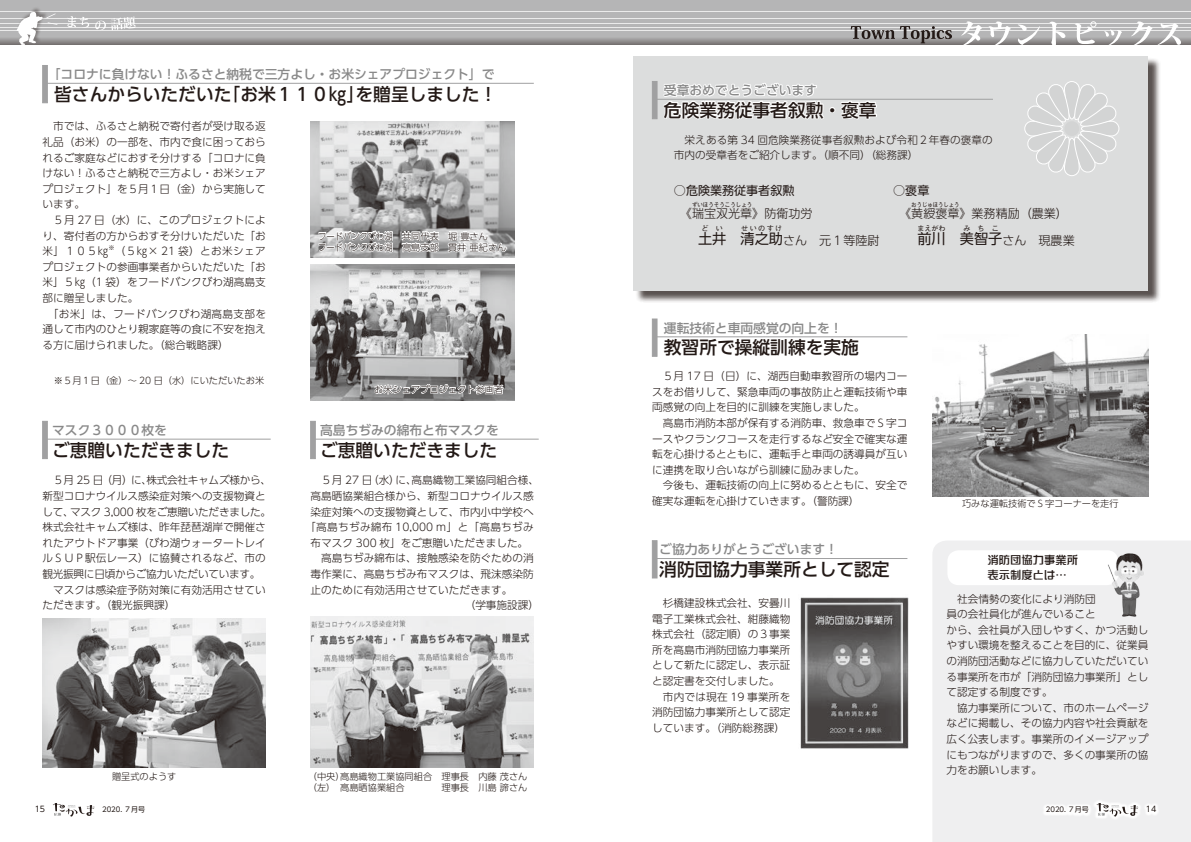
<style>
.page{position:relative;width:1191px;height:842px;background:#fff}
.page>*{position:absolute;margin:0;border:0;box-sizing:border-box;transform-origin:0 0}
.t1{font:500 17.7px "UD Shin Go Pro";color:#231916}
.t2{font:14.2px "UD Shin Go Pro";color:#231916}
.t3{font:500 12.8px "UD Shin Go Pro";color:#898989}
.t4{font:300 12px "UD Shin Go Pro";color:#231916}
.t5{font:12px "UD Shin Go Pro";color:#231916}
.t6{font:11.3px/14.9px "DF So Gei G W5 90 pv RKSJ H";color:#231916}
.t7{font:300 10.6px/15.6px "UD Shin Go Pro";color:#231916;text-align:justify}
.t8{font:300 10.6px "UD Shin Go Pro";letter-spacing:.03em;color:#231916}
.t9{font:300 10.6px "UD Shin Go Pro";letter-spacing:.035em;color:#231916}
.t10{font:300 9.2px/11.3px "UD Shin Go Pro";color:#231916}
.t11{font:300 9.2px/11.3px "UD Shin Go Pro";color:#231916;scale:.9 1}
.t12{font:8px "UD Shin Go Pro";color:#231916}
.t13{font:7.1px "UD Shin Go Pro";letter-spacing:.2em;color:#231916}
.t14{font:7px "UD Shin Go Pro";color:#231916}
.t15{font:300 6.2px "UD Shin Go Pro";color:#231916}
.t16{font:300 6px "UD Shin Go Pro";color:#231916;scale:.91 1}
.t17{font:300 6px "UD Shin Go Pro";color:#231916;scale:.89 1}
.s1{font-weight:400;font-size:14.2px}
</style>
<div class="page">
<div style="left:635px;top:57px;width:525px;height:246px;background:#231916;opacity:.75"></div>
<div style="left:633px;top:56px;width:515px;height:234px;background:#dcdddd"></div>
<div style="left:933px;top:541px;width:258px;height:301px;background:#efeff0"></div>
<div style="left:1064px;top:81px;width:15px;height:38px;border:1px solid #fff;border-radius:7px"></div>
<div style="left:1064px;top:138px;width:15px;height:38px;border:1px solid #fff;border-radius:7px"></div>
<div style="left:1081px;top:121px;width:38px;height:15px;border:1px solid #fff;border-radius:7px"></div>
<div style="left:1024px;top:121px;width:38px;height:15px;border:1px solid #fff;border-radius:7px"></div>
<svg style="left:1026px;top:83px;width:91px;height:90px"></svg>
<div style="left:947px;top:550px;width:171px;height:35px;background:#fff;border-radius:11px"></div>
<svg style="left:661px;top:83px;width:217px;height:37px"></svg>
<hr style="left:654px;top:99px;width:339px;height:1px;background:#a0a0a1">
<svg style="left:52px;top:82px;width:444px;height:1px"></svg>
<hr style="left:45px;top:83px;width:489px;height:1px;background:#a0a0a1">
<svg style="left:51px;top:438px;width:179px;height:1px"></svg>
<hr style="left:45px;top:439px;width:226px;height:1px;background:#a0a0a1">
<svg style="left:318px;top:438px;width:182px;height:1px"></svg>
<hr style="left:313px;top:439px;width:226px;height:1px;background:#a0a0a1">
<hr style="left:654px;top:558px;width:253px;height:1px;background:#a0a0a1">
<svg style="left:661px;top:336px;width:199px;height:1px"></svg>
<hr style="left:654px;top:337px;width:253px;height:1px;background:#a0a0a1">
<div style="left:652px;top:81px;width:5px;height:38px;background:#a0a0a1"></div>
<hr style="left:43px;top:65px;width:4px;height:38px;background:#a0a0a1">
<div style="left:42px;top:421px;width:5px;height:38px;background:#a0a0a1"></div>
<div style="left:310px;top:421px;width:5px;height:38px;background:#a0a0a1"></div>
<div style="left:652px;top:540px;width:5px;height:38px;background:#a0a0a1"></div>
<div style="left:652px;top:319px;width:5px;height:37px;background:#a0a0a1"></div>
<img style="left:932px;top:334px;width:216px;height:162px">
<img style="left:310px;top:617px;width:224px;height:150px">
<img style="left:42px;top:618px;width:224px;height:149px">
<img style="left:310px;top:264px;width:204px;height:137px">
<img style="left:310px;top:121px;width:205px;height:136px">
<img style="left:800px;top:597px;width:109px;height:152px">
<svg style="left:318px;top:225px;width:75px;height:29px"></svg>
<svg style="left:400px;top:230px;width:40px;height:23px"></svg>
<svg style="left:446px;top:230px;width:61px;height:23px"></svg>
<svg style="left:374px;top:383px;width:130px;height:12px"></svg>
<img style="left:1104px;top:548px;width:44px;height:70px">
<svg style="left:53px;top:803px;width:42px;height:13px"></svg>
<div style="left:1042px;top:799px;width:118px;height:21px;background:#f4f4f5"></div>
<svg style="left:1096px;top:803px;width:42px;height:13px"></svg>
<div style="left:0;top:0;width:1191px;height:45px;background:#b5b5b6"></div>
<hr style="left:0;top:12px;width:1191px;height:1px;background:#eaeaea">
<hr style="left:0;top:18px;width:1191px;height:1px;background:#eaeaea">
<hr style="left:0;top:23px;width:1191px;height:1px;background:#eaeaea">
<hr style="left:0;top:28px;width:1191px;height:1px;background:#eaeaea">
<hr style="left:0;top:31px;width:1191px;height:1px;background:#eaeaea">
<svg style="left:0;top:38px;width:1191px;height:7px;background:#8d8a8a"></svg>
<svg style="left:67px;top:16px;width:22px;height:12px"></svg>
<svg style="left:95px;top:16px;width:41px;height:14px"></svg>
<div style="left:17px;top:6px;width:31px;height:39px;background:#231916;opacity:.4"></div>
<svg style="left:16px;top:11px;width:41px;height:34px"></svg>
<svg style="left:850px;top:26px;width:102px;height:17px"></svg>
<svg style="left:961px;top:21px;width:220px;height:24px"></svg>
<p class="t3" style="left:48px;top:64px;width:448px">「コロナに負けない！ふるさと納税で三方よし・お米シェアプロジェクト」で</p>
<h1 class="t1" style="left:54px;top:80px;width:444px">皆さんからいただいた「お米１１０㎏」を贈呈しました！</h1>
<p class="t7" style="left:43px;top:118px;width:225px;text-indent:11px">市では、ふるさと納税で寄付者が受け取る返礼品（お米）の一部を、市内で食に困っておられるご家庭などにおすそ分けする「コロナに負けない！ふるさと納税で三方よし・お米シェアプロジェクト」を５月１日（金）から実施しています。</p>
<p class="t7" style="left:43px;top:212px;width:225px;text-indent:11px">５月 27 日（水）に、このプロジェクトにより、寄付者の方からおすそ分けいただいた「お米」１０５㎏</p>
<p class="t15" style="left:109px;top:243px;width:8px">※</p>
<p class="t9" style="left:115px;top:243px;width:153px">（５㎏× 21 袋）とお米シェア</p>
<p class="t7" style="left:43px;top:259px;width:225px">プロジェクトの参画事業者からいただいた「お</p>
<p class="t7" style="left:43px;top:274px;width:225px">米」５㎏（1 袋）をフードバンクびわ湖高島支</p>
<p class="t7" style="left:43px;top:290px;width:97px">部に贈呈しました。</p>
<p class="t8" style="left:48px;top:305px;width:219px">「お米」は、フードバンクびわ湖高島支部を</p>
<p class="t7" style="left:43px;top:321px;width:225px">通して市内のひとり親家庭等の食に不安を抱え</p>
<p class="t7" style="left:43px;top:337px;width:188px">る方に届けられました。（総合戦略課）</p>
<p class="t11" style="left:318px;top:230px;width:211px">フードバンクびわ湖　共同代表　堀 豊さん<br>フードバンクびわ湖　高島支部　貫井 亜紀さん</p>
<p class="t3" style="left:664px;top:80px;width:155px">受章おめでとうございます</p>
<h1 class="t1" style="left:664px;top:96px;width:214px">危険業務従事者叙勲・褒章</h1>
<p class="t7" style="left:674px;top:131px;width:320px;text-indent:11px">栄えある第 34 回危険業務従事者叙勲および令和２年春の褒章の市内の受章者をご紹介します。（順不同）（総務課）</p>
<p class="t5" style="left:674px;top:180px;width:122px">○危険業務従事者叙勲</p>
<p class="t4" style="left:680px;top:204px;width:134px">《瑞宝双光章》防衛功労</p>
<p class="t16" style="left:692px;top:200px;width:68px">ずいほうそうこうしょう</p>
<p class="t13" style="left:701px;top:223px;width:23px">ど い</p>
<h2 class="t2" style="left:712px;top:228px;width:44px">井 清</h2>
<p class="t13" style="left:741px;top:223px;width:43px">せいのすけ</p>
<p class="t4" style="left:754px;top:231px;width:126px"><span class="s1">之助</span>さん　元１等陸尉</p>
<p class="t5" style="left:893px;top:180px;width:38px">○褒章</p>
<p class="t4" style="left:899px;top:204px;width:170px">《黄綬褒章》業務精励（農業）</p>
<p class="t17" style="left:911px;top:200px;width:56px">おうじゅほうしょう</p>
<p class="t13" style="left:917px;top:223px;width:30px">まえがわ</p>
<h2 class="t2" style="left:931px;top:228px;width:44px">川 美</h2>
<p class="t13" style="left:963px;top:223px;width:37px">みちこ</p>
<p class="t4" style="left:974px;top:231px;width:102px"><span class="s1">智子</span>さん　現農業</p>
<p class="t3" style="left:664px;top:317px;width:180px">運転技術と車両感覚の向上を！</p>
<h1 class="t1" style="left:664px;top:333px;width:196px">教習所で操縦訓練を実施</h1>
<p class="t10" style="left:54px;top:374px;width:212px">※５月１日（金）〜 20 日（水）にいただいたお米</p>
<p class="t3" style="left:52px;top:420px;width:116px">マスク３０００枚を</p>
<h1 class="t1" style="left:52px;top:435px;width:179px">ご恵贈いただきました</h1>
<p class="t7" style="left:42px;top:472px;width:230px;text-align:left;text-indent:11px">５月 25 日（月）に、株式会社キャムズ様から、新型コロナウイルス感染症対策への支援物資として、マスク 3,000 枚をご恵贈いただきました。株式会社キャムズ様は、昨年琵琶湖岸で開催されたアウトドア事業（びわ湖ウォータートレイルＳＵＰ駅伝レース）に協賛されるなど、市の観光振興に日頃からご協力いただいています。</p>
<p class="t7" style="left:42px;top:581px;width:225px;text-indent:11px">マスクは感染症予防対策に有効活用させていただきます。（観光振興課）</p>
<p class="t10" style="left:112px;top:770px;width:66px">贈呈式のようす</p>
<p class="t7" style="left:652px;top:368px;width:257px;text-indent:11px">５月 17 日（日）に、湖西自動車教習所の場内コースをお借りして、緊急車両の事故防止と運転技術や車両感覚の向上を目的に訓練を実施しました。</p>
<p class="t7" style="left:652px;top:415px;width:257px;text-indent:11px">高島市消防本部が保有する消防車、救急車でＳ字コースやクランクコースを走行するなど安全で確実な運転を心掛けるとともに、運転手と車両の誘導員が互いに連携を取り合いながら訓練に励みました。</p>
<p class="t7" style="left:652px;top:477px;width:257px;text-indent:11px">今後も、運転技術の向上に努めるとともに、安全で確実な運転を心掛けていきます。（警防課）</p>
<p class="t10" style="left:374px;top:383px;width:130px">お米シェアプロジェクト参画者</p>
<p class="t3" style="left:320px;top:420px;width:180px">高島ちぢみの綿布と布マスクを</p>
<h1 class="t1" style="left:320px;top:435px;width:179px">ご恵贈いただきました</h1>
<p class="t7" style="left:321px;top:472px;width:219px">５月 27 日（水）に、高島織物工業協同組合様、</p>
<p class="t7" style="left:310px;top:488px;width:225px">高島晒協業組合様から、新型コロナウイルス感</p>
<p class="t7" style="left:310px;top:503px;width:225px">染症対策への支援物資として、市内小中学校へ</p>
<p class="t8" style="left:305px;top:519px;width:230px">「高島ちぢみ綿布 10,000 ｍ」と「高島ちぢみ</p>
<p class="t7" style="left:310px;top:535px;width:219px">布マスク 300 枚」をご恵贈いただきました。</p>
<p class="t7" style="left:321px;top:550px;width:214px">高島ちぢみ綿布は、接触感染を防ぐための消</p>
<p class="t7" style="left:310px;top:566px;width:225px">毒作業に、高島ちぢみ布マスクは、飛沫感染防</p>
<p class="t7" style="left:310px;top:581px;width:203px">止のために有効活用させていただきます。</p>
<p class="t7" style="left:465px;top:597px;width:76px">（学事施設課）</p>
<p class="t7" style="left:652px;top:595px;width:140px;text-indent:11px">杉橋建設株式会社、安曇川電子工業株式会社、紺藤織物株式会社（認定順）の３事業所を高島市消防団協力事業所として新たに認定し、表示証と認定書を交付しました。</p>
<p class="t7" style="left:652px;top:688px;width:140px;text-indent:11px">市内では現在 19 事業所を消防団協力事業所として認定しています。（消防総務課）</p>
<p class="t3" style="left:659px;top:539px;width:180px">ご協力ありがとうございます！</p>
<h1 class="t1" style="left:659px;top:555px;width:232px">消防団協力事業所として認定</h1>
<p class="t10" style="left:308px;top:770px;width:221px">（中央）高島織物工業協同組合　理事長　内藤 茂さん（左）　高島晒協業組合　　　　理事長　川島 諦さん</p>
<p class="t10" style="left:962px;top:498px;width:158px">巧みな運転技術でＳ字コーナーを走行</p>
<p class="t6" style="left:987px;top:553px;width:92px">消防団協力事業所表示制度とは…</p>
<p class="t7" style="left:946px;top:590px;width:203px;text-align:left;text-indent:11px">社会情勢の変化により消防団<br>員の会社員化が進んでいること<br>から、会社員が入団しやすく、かつ活動しやすい環境を整えることを目的に、従業員の消防団活動などに協力していただいている事業所を市が「消防団協力事業所」として認定する制度です。</p>
<p class="t7" style="left:946px;top:699px;width:203px;text-indent:11px">協力事業所について、市のホームページなどに掲載し、その協力内容や社会貢献を広く公表します。事業所のイメージアップにもつながりますので、多くの事業所の協力をお願いします。</p>
<p class="t12" style="left:35px;top:803px;width:12px">15</p>
<p class="t14" style="left:102px;top:804px;width:45px">2020. ７月号</p>
<p class="t14" style="left:1045px;top:804px;width:45px">2020. ７月号</p>
<p class="t12" style="left:1145px;top:803px;width:12px">14</p>
</div>
